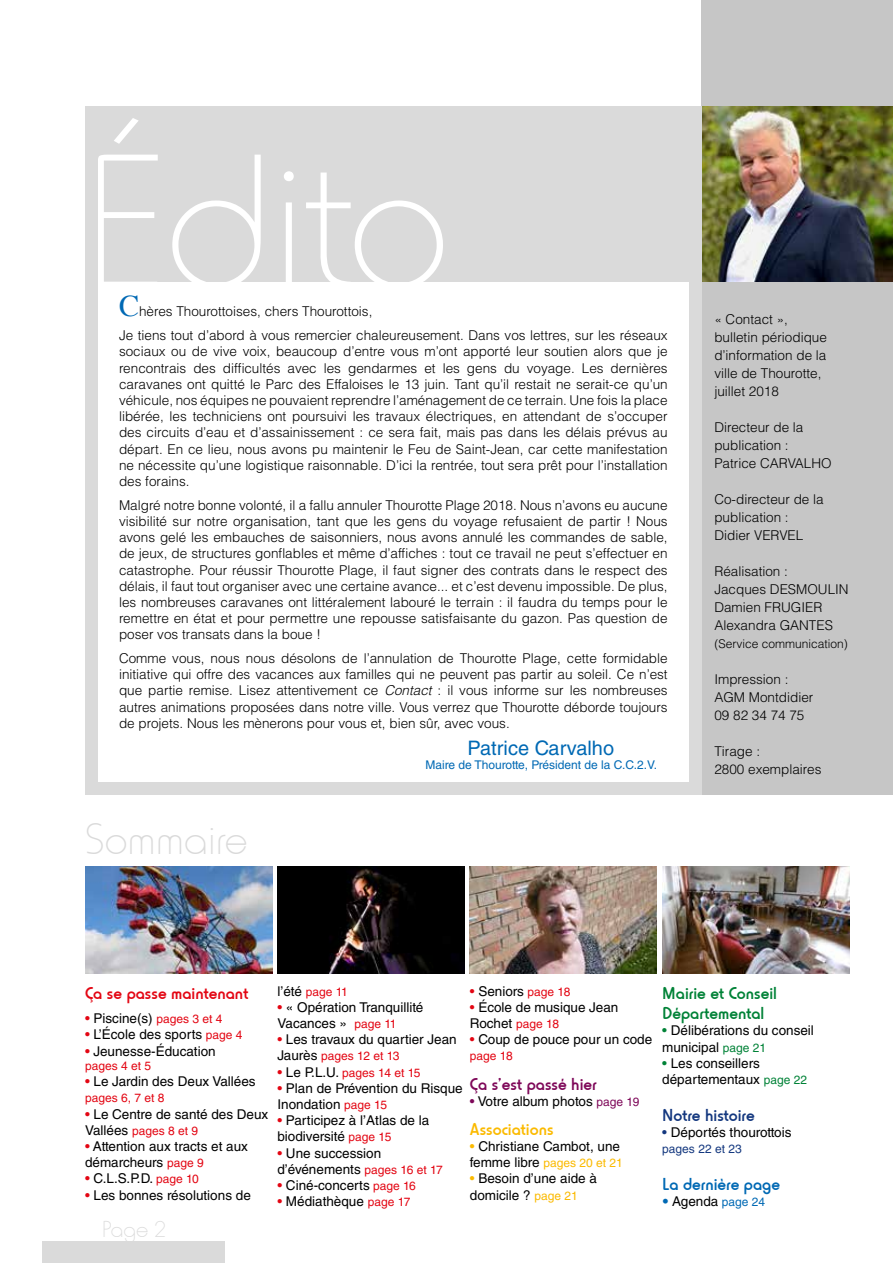
<style>
.page{position:relative;width:893px;height:1263px;background:#fff}
.page>*{position:absolute;margin:0;border:0;box-sizing:border-box;transform-origin:0 0}
.t1{font:199.5px "Horatio D Ligh";color:#fff}
.t2{font:45px "Horatio D Ligh";color:#dadada}
.t3{font:30px "Times";color:#0069b4}
.t4{font:24px "Horatio D Ligh";color:#dadada}
.t5{font:19.95px "Helvetica LT Std";color:#0069b4}
.t6{font:500 18px/19.8px "Horatio D";color:#008237}
.t7{font:500 18px "Horatio D";color:#e30613}
.t8{font:500 18px "Horatio D";color:#7e0859}
.t9{font:500 18px "Horatio D";color:#0069b4}
.t10{font:500 18px "Horatio D";color:#14387f}
.t11{font:500 18px "Horatio D";color:#fbba00}
.t12{font:300 13.5px/16.2px "Helvetica LT Std";color:#000}
.t13{font:13.5px/16.2px "Helvetica LT Std";color:#000}
.t14{font:12px "Helvetica LT Std";color:#e30613}
.t15{font:12px "Helvetica LT Std";color:#0069b4}
.t16{font:300 12px "Helvetica LT Std";color:#000}
.t17{font:12px "Helvetica LT Std";color:#fbba00}
.t18{font:12px "Helvetica LT Std";color:#14387f}
.s1{font-style:italic}
.s2{color:#e30613}
.s3{font-size:12px;color:#e30613}
.s4{font-size:13.5px;color:#000}
.s5{color:#7e0859}
.s6{font-size:12px;color:#7e0859}
.s7{color:#fbba00}
.s8{font-size:12px;color:#fbba00}
.s9{font-size:13.5px}
.s10{color:#008237}
.s11{font-size:12px;color:#008237}
.s12{color:#14387f}
.s13{font-weight:300;color:#0069b4}
.s14{font-size:12px;color:#0069b4}
</style>
<div class="page">
<div style="left:702px;top:0;width:191px;height:106px;background:#c6c6c6"></div>
<div style="left:702px;top:282px;width:191px;height:513px;background:#c6c6c6"></div>
<div style="left:85px;top:106px;width:617px;height:176px;background:#dadada"></div>
<img style="left:702px;top:106px;width:191px;height:176px">
<div style="left:85px;top:106px;width:13px;height:686px;background:#dadada"></div>
<div style="left:85px;top:782px;width:617px;height:13px;background:#dadada"></div>
<div style="left:689px;top:106px;width:13px;height:686px;background:#dadada"></div>
<div style="left:43px;top:1242px;width:182px;height:21px;background:#dadada"></div>
<img style="left:85px;top:867px;width:187px;height:106px">
<img style="left:277px;top:867px;width:188px;height:106px">
<img style="left:470px;top:867px;width:187px;height:106px">
<img style="left:662px;top:867px;width:187px;height:106px">
<h1 class="t1" style="left:81px;top:111px;width:370px">Édito</h1>
<h3 class="t3" style="left:119px;top:278px;width:22px">C</h3>
<p class="t12" style="left:119px;top:300px;width:550px;line-height:23.7px;text-indent:20px">hères Thourottoises, chers Thourottois,<br>Je tiens tout d’abord à vous remercier chaleureusement. Dans vos lettres, sur les réseaux</p>
<p class="t12" style="left:119px;top:343px;width:550px;text-align:justify">sociaux ou de vive voix, beaucoup d’entre vous m’ont apporté leur soutien alors que je rencontrais des difficultés avec les gendarmes et les gens du voyage. Les dernières caravanes ont quitté le Parc des Effaloises le 13 juin. Tant qu’il restait ne serait-ce qu’un véhicule, nos équipes ne pouvaient reprendre l’aménagement de ce terrain. Une fois la place libérée, les techniciens ont poursuivi les travaux électriques, en attendant de s’occuper des circuits d’eau et d’assainissement : ce sera fait, mais pas dans les délais prévus au départ. En ce lieu, nous avons pu maintenir le Feu de Saint-Jean, car cette manifestation ne nécessite qu’une logistique raisonnable. D’ici la rentrée, tout sera prêt pour l’installation des forains.</p>
<p class="t12" style="left:119px;top:497px;width:550px;text-align:justify">Malgré notre bonne volonté, il a fallu annuler Thourotte Plage 2018. Nous n’avons eu aucune visibilité sur notre organisation, tant que les gens du voyage refusaient de partir ! Nous avons gelé les embauches de saisonniers, nous avons annulé les commandes de sable, de jeux, de structures gonflables et même d’affiches : tout ce travail ne peut s’effectuer en catastrophe. Pour réussir Thourotte Plage, il faut signer des contrats dans le respect des délais, il faut tout organiser avec une certaine avance... et c’est devenu impossible. De plus, les nombreuses caravanes ont littéralement labouré le terrain : il faudra du temps pour le remettre en état et pour permettre une repousse satisfaisante du gazon. Pas question de poser vos transats dans la boue !</p>
<p class="t12" style="left:119px;top:650px;width:550px;text-align:justify">Comme vous, nous nous désolons de l’annulation de Thourotte Plage, cette formidable initiative qui offre des vacances aux familles qui ne peuvent pas partir au soleil. Ce n’est que partie remise. Lisez attentivement ce <span class="s1">Contact</span> : il vous informe sur les nombreuses autres animations proposées dans notre ville. Vous verrez que Thourotte déborde toujours de projets. Nous les mènerons pour vous et, bien sûr, avec vous.</p>
<h2 class="t2" style="left:85px;top:814px;width:164px">Sommaire</h2>
<h3 class="t5" style="left:467px;top:736px;width:148px">Patrice Carvalho</h3>
<p class="t15" style="left:425px;top:758px;width:233px">Maire de Thourotte, Président de la C.C.2.V.</p>
<p class="t12" style="left:714px;top:310px;width:114px;line-height:18px">« Contact », bulletin périodique d’information de la ville de Thourotte, juillet 2018</p>
<p class="t12" style="left:714px;top:418px;width:119px;line-height:18px">Directeur de la publication :<br>Patrice CARVALHO</p>
<p class="t12" style="left:714px;top:490px;width:111px;line-height:18px">Co-directeur de la publication :<br>Didier VERVEL</p>
<p class="t12" style="left:714px;top:562px;width:136px;line-height:18px">Réalisation :<br>Jacques DESMOULIN<br>Damien FRUGIER<br>Alexandra GANTES</p>
<p class="t16" style="left:714px;top:636px;width:135px">(Service communication)</p>
<p class="t12" style="left:714px;top:670px;width:101px;line-height:18px">Impression :<br>AGM Montdidier<br>09 82 34 74 75</p>
<p class="t12" style="left:714px;top:742px;width:109px;line-height:18px">Tirage :<br>2800 exemplaires</p>
<h3 class="t7" style="left:85px;top:983px;width:165px">Ça se passe maintenant</h3>
<p class="t13" style="left:85px;top:1010px;width:139px"><span class="s2">•</span> Piscine(s) <span class="s3">pages 3 et 4</span></p>
<p class="t13" style="left:85px;top:1026px;width:159px"><span class="s2">•</span> L’École des sports <span class="s3">page 4</span></p>
<p class="t13" style="left:85px;top:1043px;width:132px"><span class="s2">•</span> Jeunesse-Éducation</p>
<p class="t14" style="left:85px;top:1059px;width:68px">pages 4 et 5</p>
<p class="t13" style="left:85px;top:1073px;width:172px"><span class="s2">•</span> Le Jardin des Deux Vallées</p>
<p class="t14" style="left:85px;top:1091px;width:81px">pages 6, 7 et 8</p>
<p class="t13" style="left:85px;top:1106px;width:185px"><span class="s2">•</span> Le Centre de santé des Deux</p>
<p class="t14" style="left:85px;top:1123px;width:115px"><span class="s4">Vallées</span> pages 8 et 9</p>
<p class="t13" style="left:85px;top:1138px;width:164px"><span class="s2">•</span> Attention aux tracts et aux démarcheurs <span class="s3">page 9</span></p>
<p class="t13" style="left:85px;top:1170px;width:115px"><span class="s2">•</span> C.L.S.P.D. <span class="s3">page 10</span></p>
<p class="t13" style="left:85px;top:1187px;width:167px"><span class="s2">•</span> Les bonnes résolutions de</p>
<h3 class="t4" style="left:102px;top:1216px;width:66px">Page 2</h3>
<p class="t13" style="left:470px;top:983px;width:102px"><span class="s2">•</span> Seniors <span class="s3">page 18</span></p>
<p class="t13" style="left:470px;top:999px;width:150px"><span class="s2">•</span> École de musique Jean<br>Rochet <span class="s3">page 18</span></p>
<p class="t13" style="left:470px;top:1031px;width:184px"><span class="s2">•</span> Coup de pouce pour un code</p>
<p class="t14" style="left:470px;top:1049px;width:44px">page 18</p>
<h3 class="t8" style="left:470px;top:1073px;width:129px">Ça s’est passé hier</h3>
<p class="t13" style="left:470px;top:1093px;width:171px"><span class="s5">•</span> Votre album photos <span class="s6">page 19</span></p>
<h3 class="t11" style="left:470px;top:1119px;width:85px">Associations</h3>
<p class="t13" style="left:470px;top:1138px;width:152px"><span class="s7">•</span> Christiane Cambot, une</p>
<p class="t17" style="left:470px;top:1156px;width:154px"><span class="s4">femme libre</span> pages 20 et 21</p>
<p class="t13" style="left:470px;top:1170px;width:129px"><span class="s7">•</span> Besoin d’une aide à domicile ? <span class="s8">page 21</span></p>
<p class="t14" style="left:277px;top:984px;width:72px"><span class="s4">l’été</span> page 11</p>
<p class="t13" style="left:277px;top:999px;width:147px"><span class="s2">•</span> « Opération Tranquillité<br>Vacances » <span class="s3">page 11</span></p>
<p class="t13" style="left:277px;top:1031px;width:181px"><span class="s2">•</span> Les travaux du quartier Jean</p>
<p class="t14" style="left:277px;top:1049px;width:124px"><span class="s4">Jaurès</span> pages 12 et 13</p>
<p class="t14" style="left:277px;top:1065px;width:145px"><span class="s9">•</span> <span class="s4">Le P.L.U.</span> pages 14 et 15</p>
<p class="t13" style="left:277px;top:1080px;width:187px"><span class="s2">•</span> Plan de Prévention du Risque<br>Inondation <span class="s3">page 15</span></p>
<p class="t13" style="left:277px;top:1112px;width:153px"><span class="s2">•</span> Participez à l’Atlas de la biodiversité <span class="s3">page 15</span></p>
<p class="t13" style="left:277px;top:1145px;width:167px"><span class="s2">•</span> Une succession d’événements <span class="s3">pages 16 et 17</span></p>
<p class="t13" style="left:277px;top:1177px;width:140px"><span class="s2">•</span> Ciné-concerts <span class="s3">page 16</span></p>
<p class="t13" style="left:277px;top:1193px;width:135px"><span class="s2">•</span> Médiathèque <span class="s3">page 17</span></p>
<h3 class="t6" style="left:662px;top:984px;width:116px">Mairie et Conseil<br>Départemental</h3>
<p class="t13" style="left:662px;top:1022px;width:153px"><span class="s10">•</span> Délibérations du conseil municipal <span class="s11">page 21</span></p>
<p class="t13" style="left:662px;top:1055px;width:146px"><span class="s10">•</span> Les conseillers départementaux <span class="s11">page 22</span></p>
<h3 class="t10" style="left:662px;top:1104px;width:94px">Notre histoire</h3>
<p class="t13" style="left:662px;top:1124px;width:131px"><span class="s12">•</span> Déportés thourottois</p>
<p class="t18" style="left:662px;top:1142px;width:81px">pages 22 et 23</p>
<h3 class="t9" style="left:662px;top:1173px;width:119px">La dernière page</h3>
<p class="t13" style="left:662px;top:1193px;width:104px"><span class="s13">•</span> Agenda <span class="s14">page 24</span></p>
</div>
